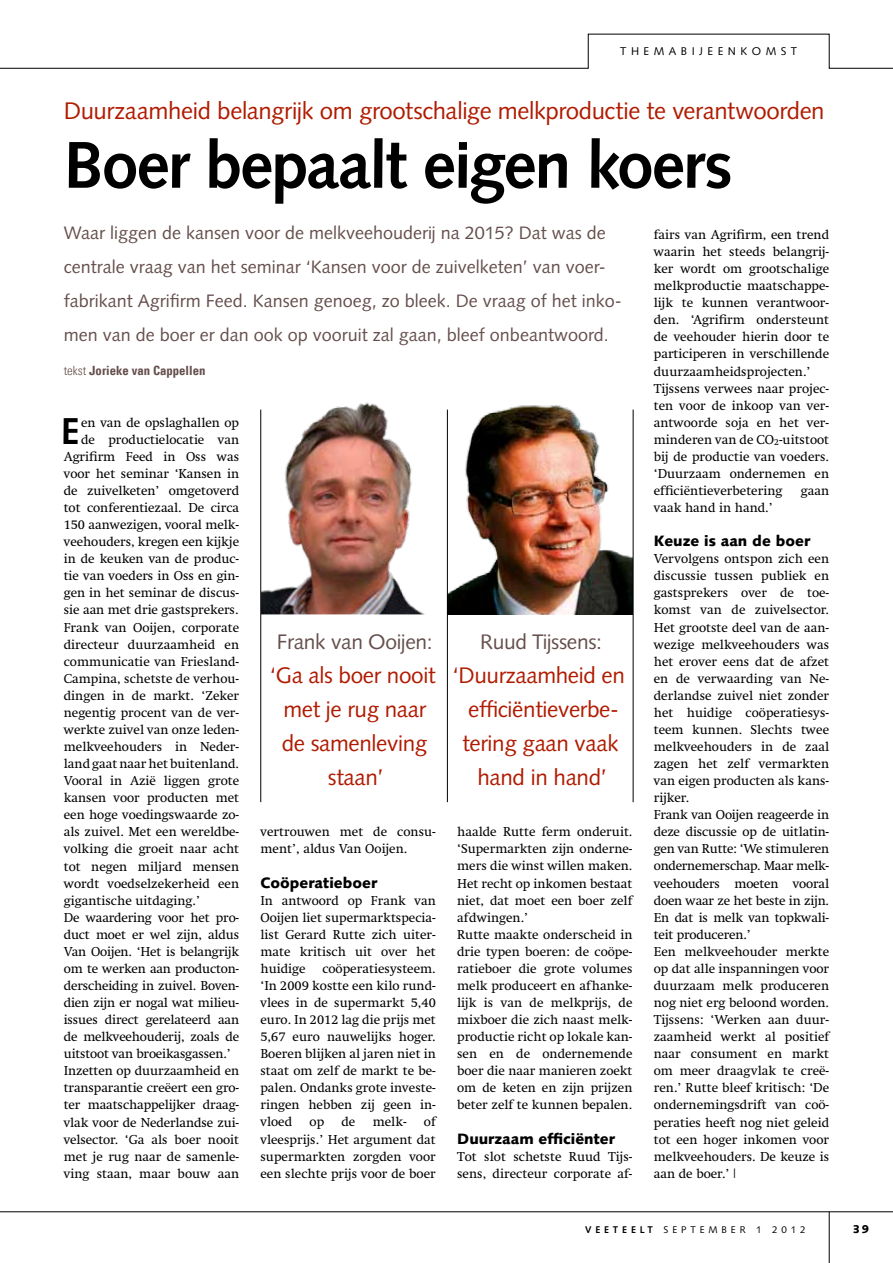
<style>
.page{position:relative;width:893px;height:1263px;background:#fff}
.page>*{position:absolute;margin:0;border:0;box-sizing:border-box;transform-origin:0 0}
.t1{font:700 66px "Syntax LT Pro";letter-spacing:-.03em;color:#000}
.t2{font:700 37.35px "Syntax LT Pro";color:#000}
.t3{font:24px "Syntax LT Pro";letter-spacing:-.015em;color:#b01b00}
.t4{font:22.5px/34.2px "Syntax LT Pro";letter-spacing:-.015em;color:#b01b00;text-align:center}
.t5{font:21px "Syntax LT Pro";letter-spacing:-.015em;color:#654f4d}
.t6{font:18px/34.2px "Syntax LT Pro";color:#654f4d}
.t7{font:900 15px "Syntax LT Pro";color:#000}
.t8{font:13.2px/17.1px "Swift LT Pro";color:#000}
.t9{font:12.75px "Univers Com 67 Bold Cond";color:#654f4d}
.t10{font:11.25px "Syntax LT Pro";letter-spacing:.4em;color:#000}
.t11{font:900 11.25px "Syntax LT Pro";color:#000}
.t12{font:9.75px "Syntax LT Pro";letter-spacing:.4em;color:#000}
.s1{font-family:"Univers Com 47 Light Cond"}
.s2{font-family:"Univers LT Pro 45";font-weight:300}
.s3{font-weight:700}
</style>
<div class="page">
<img style="left:261px;top:402px;width:371px;height:212px">
<hr style="left:260px;top:410px;width:1px;height:392px;background:#000">
<hr style="left:447px;top:410px;width:1px;height:392px;background:#000">
<hr style="left:633px;top:410px;width:1px;height:392px;background:#000">
<svg style="left:0;top:33px;width:893px;height:36px"></svg>
<svg style="left:0;top:1211px;width:893px;height:52px"></svg>
<hr style="left:829px;top:1212px;width:1px;height:51px;background:#000">
<p class="t10" style="left:620px;top:45px;width:178px">THEMABIJEENKOMST</p>
<h3 class="t3" style="left:64px;top:97px;width:762px">Duurzaamheid belangrijk om grootschalige melkproductie te verantwoorden</h3>
<h1 class="t1" style="left:64px;top:126px;width:671px">Boer bepaalt eigen koers</h1>
<p class="t6" style="left:64px;top:216px;width:560px">Waar liggen de kansen voor de melkveehouderij na 2015? Dat was de centrale vraag van het seminar ‘Kansen voor de zuivelketen’ van voer&shy;fabrikant Agrifirm Feed. Kansen genoeg, zo bleek. De vraag of het inko&shy;men van de boer er dan ook op vooruit zal gaan, bleef onbeantwoord.</p>
<p class="t9" style="left:64px;top:363px;width:143px"><span class="s1">tekst</span> Jorieke van Cappellen</p>
<h2 class="t2" style="left:61px;top:409px;width:20px">E</h2>
<p class="t8" style="left:81px;top:414px;width:160px">en van de opslaghallen op</p>
<p class="t8" style="left:81px;top:431px;width:160px">de productielocatie van</p>
<p class="t8" style="left:64px;top:448px;width:177px">Agrifirm Feed in Oss was</p>
<p class="t8" style="left:64px;top:465px;width:177px">voor het seminar ‘Kansen in</p>
<p class="t8" style="left:64px;top:482px;width:177px">de zuivelketen’ omgetoverd</p>
<p class="t8" style="left:64px;top:499px;width:177px">tot conferentiezaal. De circa</p>
<p class="t8" style="left:64px;top:516px;width:177px">150 aanwezigen, vooral melk-</p>
<p class="t8" style="left:64px;top:533px;width:177px">veehouders, kregen een kijkje</p>
<p class="t8" style="left:64px;top:550px;width:177px">in de keuken van de produc-</p>
<p class="t8" style="left:64px;top:567px;width:177px">tie van voeders in Oss en gin-</p>
<p class="t8" style="left:64px;top:584px;width:177px">gen in het seminar de discus-</p>
<p class="t8" style="left:64px;top:601px;width:176px">sie aan met drie gastsprekers.</p>
<p class="t8" style="left:64px;top:618px;width:177px">Frank van Ooijen, corporate</p>
<p class="t8" style="left:64px;top:635px;width:177px">directeur duurzaamheid en</p>
<p class="t8" style="left:64px;top:653px;width:177px">communicatie van Friesland-</p>
<p class="t8" style="left:64px;top:670px;width:177px">Campina, schetste de verhou-</p>
<p class="t8" style="left:64px;top:687px;width:177px">dingen in de markt. ‘Zeker</p>
<p class="t8" style="left:64px;top:704px;width:177px">negentig procent van de ver-</p>
<p class="t8" style="left:64px;top:721px;width:177px">werkte zuivel van onze leden-</p>
<p class="t8" style="left:64px;top:738px;width:177px">melkveehouders in Neder-</p>
<p class="t8" style="left:64px;top:755px;width:177px">land gaat naar het buitenland.</p>
<p class="t8" style="left:64px;top:772px;width:177px">Vooral in Azië liggen grote</p>
<p class="t8" style="left:64px;top:789px;width:177px">kansen voor producten met</p>
<p class="t8" style="left:64px;top:806px;width:177px">een hoge voedingswaarde zo-</p>
<p class="t8" style="left:64px;top:823px;width:177px">als zuivel. Met een wereldbe-</p>
<p class="t8" style="left:64px;top:840px;width:177px">volking die groeit naar acht</p>
<p class="t8" style="left:64px;top:857px;width:177px">tot negen miljard mensen</p>
<p class="t8" style="left:64px;top:874px;width:177px">wordt voedselzekerheid een</p>
<p class="t8" style="left:64px;top:892px;width:138px">gigantische uitdaging.’</p>
<p class="t8" style="left:64px;top:909px;width:177px">De waardering voor het pro-</p>
<p class="t8" style="left:64px;top:926px;width:177px">duct moet er wel zijn, aldus</p>
<p class="t8" style="left:64px;top:943px;width:177px">Van Ooijen. ‘Het is belangrijk</p>
<p class="t8" style="left:64px;top:960px;width:177px">om te werken aan producton-</p>
<p class="t8" style="left:64px;top:977px;width:177px">derscheiding in zuivel. Boven-</p>
<p class="t8" style="left:64px;top:994px;width:177px">dien zijn er nogal wat milieu-</p>
<p class="t8" style="left:64px;top:1011px;width:177px">issues direct gerelateerd aan</p>
<p class="t8" style="left:64px;top:1028px;width:177px">de melkveehouderij, zoals de</p>
<p class="t8" style="left:64px;top:1045px;width:168px">uitstoot van broeikasgassen.’</p>
<p class="t8" style="left:64px;top:1062px;width:177px">Inzetten op duurzaamheid en</p>
<p class="t8" style="left:64px;top:1079px;width:177px">transparantie creëert een gro-</p>
<p class="t8" style="left:64px;top:1096px;width:177px">ter maatschappelijker draag-</p>
<p class="t8" style="left:64px;top:1113px;width:177px">vlak voor de Nederlandse zui-</p>
<p class="t8" style="left:64px;top:1130px;width:177px">velsector. ‘Ga als boer nooit</p>
<p class="t8" style="left:64px;top:1148px;width:177px">met je rug naar de samenle-</p>
<p class="t8" style="left:64px;top:1165px;width:177px">ving staan, maar bouw aan</p>
<h3 class="t5" style="left:277px;top:629px;width:157px">Frank van Ooijen:</h3>
<h3 class="t4" style="left:270px;top:658px;width:167px">‘Ga als boer nooit met je rug naar de samenleving staan’</h3>
<p class="t8" style="left:260px;top:823px;width:177px">vertrouwen met de consu&shy;ment’, aldus Van Ooijen.</p>
<p class="t7" style="left:260px;top:873px;width:118px">Coöperatieboer</p>
<p class="t8" style="left:260px;top:891px;width:177px;text-align:justify">In antwoord op Frank van Ooijen liet supermarktspecia&shy;list Gerard Rutte zich uiter&shy;mate kritisch uit over het huidige</p>
<p class="t8" style="left:260px;top:960px;width:177px;text-align:justify;text-indent:62px">coöperatiesysteem. ‘In 2009 kostte een kilo rund&shy;vlees in de supermarkt 5,40 euro. In 2012 lag die prijs met 5,67 euro nauwelijks hoger.<br>Boeren blijken al jaren niet in staat om zelf de markt te be&shy;palen. Ondanks grote investe&shy;ringen hebben zij geen in&shy;vloed</p>
<p class="t8" style="left:260px;top:1113px;width:177px;text-align:justify;text-indent:164px">of vleesprijs.’ Het argument dat supermarkten zorgden voor een slechte prijs voor de boer</p>
<p class="t8" style="left:310px;top:1113px;width:16px">op</p>
<p class="t8" style="left:341px;top:1113px;width:15px">de</p>
<p class="t8" style="left:373px;top:1113px;width:35px">melk-</p>
<h3 class="t5" style="left:480px;top:629px;width:123px">Ruud Tijssens:</h3>
<h3 class="t4" style="left:453px;top:658px;width:174px">‘Duurzaamheid en efficiëntieverbe&shy;tering gaan vaak hand in hand’</h3>
<p class="t8" style="left:457px;top:823px;width:177px">haalde Rutte ferm onderuit. ‘Supermarkten zijn onderne&shy;mers die winst willen maken.<br>Het recht op inkomen bestaat niet, dat moet een boer zelf afdwingen.’<br>Rutte maakte onderscheid in drie typen boeren: de coöpe&shy;ratieboer die grote volumes melk produceert en afhanke&shy;lijk is van de melkprijs, de mixboer die zich naast melk&shy;productie richt op lokale kan&shy;sen en de ondernemende boer die naar manieren zoekt om de keten en zijn prijzen beter zelf te kunnen bepalen.</p>
<p class="t7" style="left:457px;top:1129px;width:159px">Duurzaam efficiënter</p>
<p class="t8" style="left:457px;top:1147px;width:177px">Tot slot schetste Ruud Tijs&shy;sens, directeur corporate af-</p>
<p class="t8" style="left:654px;top:226px;width:177px">fairs van Agrifirm, een trend waarin het steeds belangrij&shy;ker wordt om grootschalige melkproductie maatschappe&shy;lijk te kunnen verantwoor&shy;den. ‘Agrifirm ondersteunt de veehouder hierin door te participeren in verschillende duurzaamheidsprojecten.’<br>Tijssens verwees naar projec&shy;ten voor de inkoop van ver&shy;antwoorde soja en het ver&shy;minderen van de CO<sub>2</sub>-uitstoot bij de productie van voeders. ‘Duurzaam ondernemen en efficiëntieverbetering</p>
<p class="t8" style="left:801px;top:482px;width:30px">gaan</p>
<p class="t8" style="left:654px;top:499px;width:120px">vaak hand in hand.’</p>
<p class="t7" style="left:654px;top:532px;width:158px">Keuze is aan de boer</p>
<p class="t8" style="left:654px;top:550px;width:177px">Vervolgens ontspon zich een discussie tussen publiek en gastsprekers over de toe&shy;komst van de zuivelsector.<br>Het grootste deel van de aan&shy;wezige melkveehouders was het erover eens dat de afzet en de verwaarding van Ne&shy;derlandse zuivel niet zonder het huidige coöperatiesys&shy;teem kunnen. Slechts twee melkveehouders in de zaal zagen het zelf vermarkten van eigen producten als kans&shy;rijker.<br>Frank van Ooijen reageerde in deze discussie op de uitlatin&shy;gen van Rutte: ‘We stimuleren ondernemerschap. Maar melk&shy;veehouders moeten vooral doen waar ze het beste in zijn.<br>En dat is melk van topkwali&shy;teit produceren.’<br>Een melkveehouder merkte op dat alle inspanningen voor duurzaam melk produceren nog niet erg beloond worden.<br>Tijssens: ‘Werken aan duur&shy;zaamheid werkt al positief naar consument en markt om meer draagvlak te creë&shy;ren.’ Rutte bleef kritisch: ‘De ondernemingsdrift van coö&shy;peraties heeft nog niet geleid tot een hoger inkomen voor melkveehouders. De keuze is aan de boer.’ <span class="s2">l</span></p>
<p class="t12" style="left:585px;top:1223px;width:222px"><span class="s3">VEETEELT</span> SEPTEMBER 1 2012</p>
<p class="t11" style="left:853px;top:1222px;width:18px">39</p>
</div>
